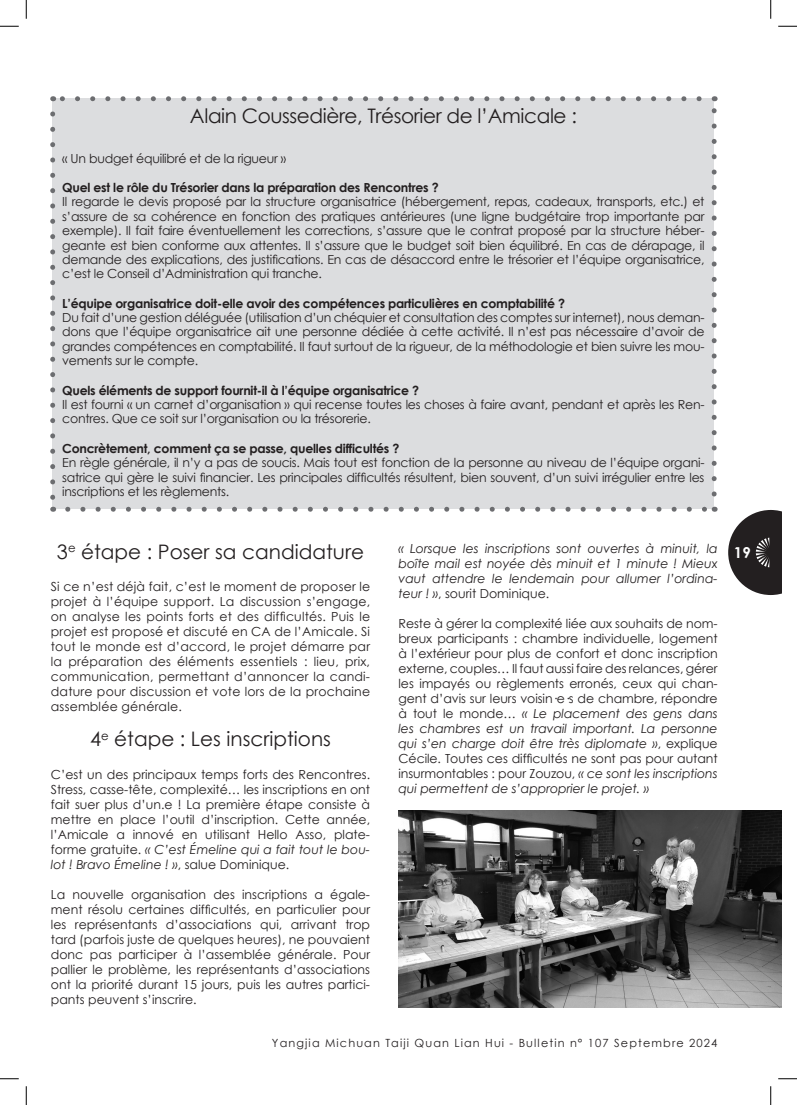
<style>
.page{position:relative;width:797px;height:1105px;background:#fff}
.page>*{position:absolute;margin:0;border:0;box-sizing:border-box;transform-origin:0 0}
.t1{font:20px "Century Gothic";color:#231f20}
.t2{font:20px "Century Gothic";letter-spacing:-.02em;color:#231f20}
.t3{font:700 15px "Century Gothic";color:#fff}
.t4{font:12.5px/15px "Century Gothic";letter-spacing:-.02em;color:#231f20;text-align:justify}
.t5{font:700 12.5px "Century Gothic";letter-spacing:-.02em;color:#231f20}
.t6{font:italic 12.5px/15px "Century Gothic";color:#231f20;text-align:justify}
.t7{font:11.25px "Century Gothic";letter-spacing:.1em;color:#231f20}
.s1{font-style:italic}
.s2{font-style:normal}
</style>
<div class="page">
<svg style="left:728px;top:510px;width:53px;height:85px"></svg>
<div style="left:53px;top:99px;width:661px;height:410px;background:#dcdddf"></div>
<svg style="left:68px;top:507px;width:638px;height:5px"></svg>
<svg style="left:60px;top:96px;width:639px;height:5px"></svg>
<svg style="left:50px;top:114px;width:5px;height:398px"></svg>
<svg style="left:711px;top:96px;width:5px;height:398px"></svg>
<img style="left:398px;top:810px;width:383px;height:198px">
<svg style="left:0;top:25px;width:19px;height:2px"></svg>
<svg style="left:778px;top:25px;width:19px;height:2px"></svg>
<svg style="left:0;top:1078px;width:19px;height:1px"></svg>
<svg style="left:778px;top:1078px;width:19px;height:1px"></svg>
<svg style="left:25px;top:0;width:2px;height:19px"></svg>
<svg style="left:25px;top:1086px;width:2px;height:19px"></svg>
<svg style="left:770px;top:0;width:1px;height:19px"></svg>
<svg style="left:770px;top:1086px;width:1px;height:19px"></svg>
<h1 class="t2" style="left:190px;top:102px;width:388px">Alain Coussedière, Trésorier de l’Amicale :</h1>
<p class="t4" style="left:62px;top:150px;width:225px">« Un budget équilibré et de la rigueur »</p>
<p class="t5" style="left:62px;top:180px;width:378px">Quel est le rôle du Trésorier dans la préparation des Rencontres ?</p>
<p class="t4" style="left:62px;top:195px;width:644px;line-height:14.4px">Il regarde le devis proposé par la structure organisatrice (hébergement, repas, cadeaux, transports, etc.) et s’assure de sa cohérence en fonction des pratiques antérieures (une ligne budgétaire trop importante par exemple). Il fait faire éventuellement les corrections, s’assure que le contrat proposé par la structure héber&shy;geante est bien conforme aux attentes. Il s’assure que le budget soit bien équilibré. En cas de dérapage, il demande des explications, des justifications. En cas de désaccord entre le trésorier et l’équipe organisatrice, c’est le Conseil d’Administration qui tranche.</p>
<p class="t5" style="left:62px;top:295px;width:504px">L’équipe organisatrice doit-elle avoir des compétences particulières en comptabilité ?</p>
<p class="t4" style="left:62px;top:310px;width:644px;line-height:14.4px">Du fait d’une gestion déléguée (utilisation d’un chéquier et consultation des comptes sur internet), nous deman&shy;dons que l’équipe organisatrice ait une personne dédiée à cette activité. Il n’est pas nécessaire d’avoir de grandes compétences en comptabilité. Il faut surtout de la rigueur, de la méthodologie et bien suivre les mou&shy;vements sur le compte.</p>
<p class="t5" style="left:62px;top:382px;width:358px">Quels éléments de support fournit-il à l’équipe organisatrice ?</p>
<p class="t4" style="left:62px;top:397px;width:644px;line-height:14.4px">Il est fourni « un carnet d’organisation » qui recense toutes les choses à faire avant, pendant et après les Ren&shy;contres. Que ce soit sur l’organisation ou la trésorerie.</p>
<p class="t5" style="left:62px;top:440px;width:338px">Concrètement, comment ça se passe, quelles difficultés ?</p>
<p class="t4" style="left:62px;top:455px;width:643px;line-height:14.4px">En règle générale, il n’y a pas de soucis. Mais tout est fonction de la personne au niveau de l’équipe organi&shy;satrice qui gère le suivi financier. Les principales difficultés résultent, bien souvent, d’un suivi irrégulier entre les inscriptions et les règlements.</p>
<h1 class="t1" style="left:57px;top:537px;width:308px">3<sup>e</sup> étape : Poser sa candidature</h1>
<p class="t4" style="left:51px;top:579px;width:321px">Si ce n’est déjà fait, c’est le moment de proposer le projet à l’équipe support. La discussion s’engage, on analyse les points forts et des difficultés. Puis le projet est proposé et discuté en CA de l’Amicale. Si tout le monde est d’accord, le projet démarre par la préparation des éléments essentiels : lieu, prix, communication, permettant d’annoncer la candi&shy;dature pour discussion et vote lors de la prochaine assemblée générale.</p>
<h1 class="t1" style="left:90px;top:725px;width:242px">4<sup>e</sup> étape : Les inscriptions</h1>
<p class="t4" style="left:51px;top:766px;width:321px">C’est un des principaux temps forts des Rencontres.<br>Stress, casse-tête, complexité… les inscriptions en ont fait suer plus d’un.e ! La première étape consiste à mettre en place l’outil d’inscription. Cette année, l’Amicale a innové en utilisant Hello Asso, plate&shy;forme gratuite. <span class="s1">« C’est Émeline qui a fait tout le bou&shy;lot ! Bravo Émeline ! »</span>, salue Dominique.</p>
<p class="t4" style="left:51px;top:886px;width:321px">La nouvelle organisation des inscriptions a égale&shy;ment résolu certaines difficultés, en particulier pour les représentants d’associations qui, arrivant trop tard (parfois juste de quelques heures), ne pouvaient donc pas participer à l’assemblée générale. Pour pallier le problème, les représentants d’associations ont la priorité durant 15 jours, puis les autres partici&shy;pants peuvent s’inscrire.</p>
<p class="t6" style="left:398px;top:541px;width:321px">« Lorsque les inscriptions sont ouvertes à minuit, la boîte mail est noyée dès minuit et 1 minute ! Mieux vaut attendre le lendemain pour allumer l’ordina&shy;teur ! »<span class="s2">, sourit Dominique.</span></p>
<p class="t4" style="left:398px;top:616px;width:321px">Reste à gérer la complexité liée aux souhaits de nom&shy;breux participants : chambre individuelle, logement à l’extérieur pour plus de confort et donc inscription externe, couples… Il faut aussi faire des relances, gérer les impayés ou règlements erronés, ceux qui chan&shy;gent d’avis sur leurs voisin·e·s de chambre, répondre à tout le monde… <span class="s1">« Le placement des gens dans les chambres est un travail important. La personne qui s’en charge doit être très diplomate »</span>, explique Cécile. Toutes ces difficultés ne sont pas pour autant insurmontables : pour Zouzou, <span class="s1">« ce sont les inscriptions qui permettent de s’approprier le projet. »</span></p>
<p class="t7" style="left:272px;top:1035px;width:447px">Yangjia Michuan Taiji Quan Lian Hui - Bulletin n° 107 Septembre 2024</p>
<p class="t3" style="left:734px;top:543px;width:18px">19</p>
</div>
